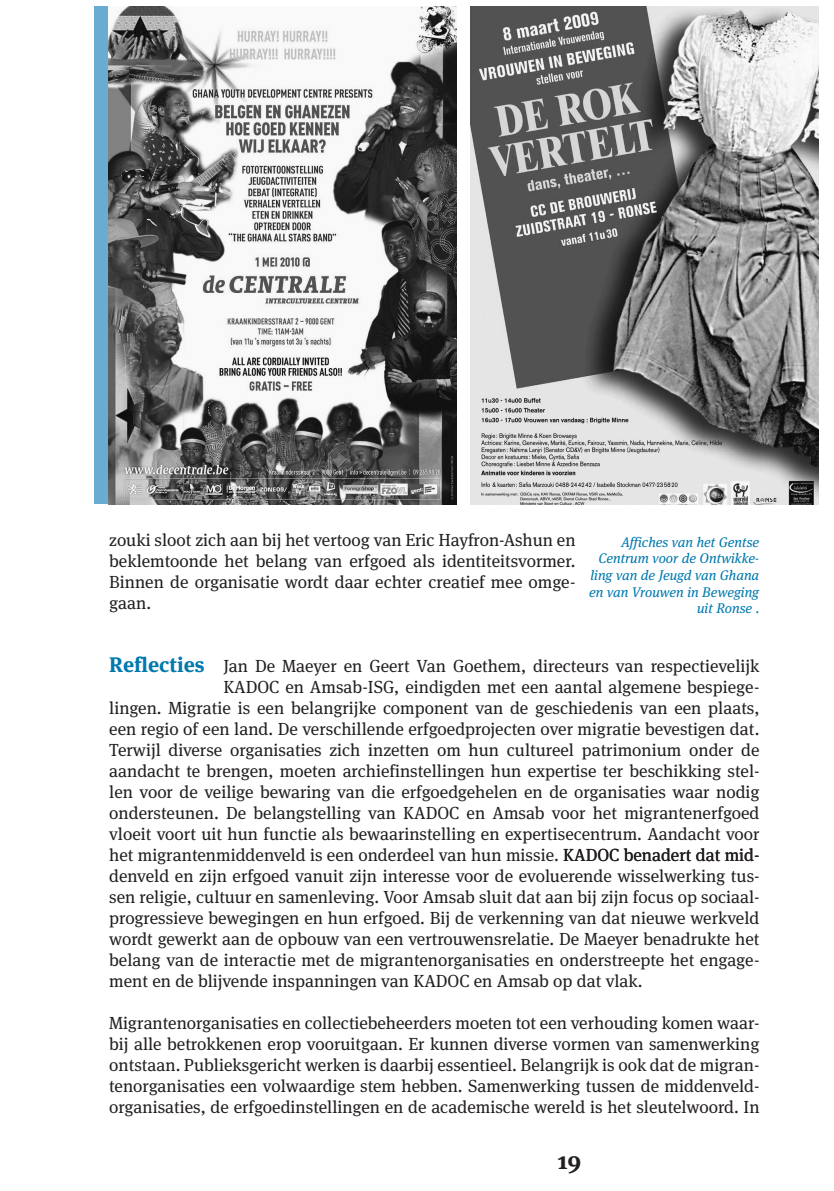
<style>
.page{position:relative;width:834px;height:1191px;background:#fff}
.page>*{position:absolute;margin:0;border:0;box-sizing:border-box;transform-origin:0 0}
.t1{font:700 24.5px "Meta Serif";color:#231f20}
.tussentitel{font:700 21px "Meta Serif";color:#0079af}
.broodtekst{font:17.5px/21px "Meta Serif";color:#231f20;text-align:justify}
.onderschrift{font:italic 14px/16.6px "Meta Serif";color:#0079af;text-align:right}
</style>
<div class="page">
<div style="left:94px;top:6px;width:31px;height:498px;background:#68acd1"></div>
<img style="left:470px;top:6px;width:347px;height:498px">
<img style="left:109px;top:6px;width:347px;height:498px">
<p class="broodtekst" style="left:109px;top:529px;width:468px">zouki sloot zich aan bij het vertoog van Eric Hayfron-Ashun en beklemtoonde het belang van erfgoed als identiteitsvormer.<br>Binnen de organisatie wordt daar echter creatief mee omge&shy;gaan.</p>
<p class="onderschrift" style="left:589px;top:533px;width:171px">Affiches van het Gentse<br>Centrum voor de Ontwikke&shy;ling van de Jeugd van Ghana en van Vrouwen in Beweging uit Ronse .</p>
<p class="tussentitel" style="left:109px;top:652px;width:97px">Reflecties</p>
<p class="broodtekst" style="left:223px;top:655px;width:537px">Jan De Maeyer en Geert Van Goethem, directeurs van respectievelijk</p>
<p class="broodtekst" style="left:223px;top:676px;width:537px">KADOC en Amsab-ISG, eindigden met een aantal algemene bespiege-</p>
<p class="broodtekst" style="left:109px;top:697px;width:651px">lingen. Migratie is een belangrijke component van de geschiedenis van een plaats,</p>
<p class="broodtekst" style="left:109px;top:718px;width:651px">een regio of een land. De verschillende erfgoedprojecten over migratie bevestigen dat.</p>
<p class="broodtekst" style="left:109px;top:739px;width:651px">Terwijl diverse organisaties zich inzetten om hun cultureel patrimonium onder de</p>
<p class="broodtekst" style="left:109px;top:760px;width:651px">aandacht te brengen, moeten archiefinstellingen hun expertise ter beschikking stel-</p>
<p class="broodtekst" style="left:109px;top:781px;width:651px">len voor de veilige bewaring van die erfgoedgehelen en de organisaties waar nodig</p>
<p class="broodtekst" style="left:109px;top:802px;width:651px">ondersteunen. De belangstelling van KADOC en Amsab voor het migrantenerfgoed</p>
<p class="broodtekst" style="left:109px;top:823px;width:651px">vloeit voort uit hun functie als bewaarinstelling en expertisecentrum. Aandacht voor</p>
<p class="broodtekst" style="left:109px;top:844px;width:651px">het migrantenmiddenveld is een onderdeel van hun missie. KADOC benadert dat mid-</p>
<p class="broodtekst" style="left:109px;top:865px;width:651px">denveld en zijn erfgoed vanuit zijn interesse voor de evoluerende wisselwerking tus-</p>
<p class="broodtekst" style="left:109px;top:886px;width:651px">sen religie, cultuur en samenleving. Voor Amsab sluit dat aan bij zijn focus op sociaal-</p>
<p class="broodtekst" style="left:109px;top:907px;width:651px">progressieve bewegingen en hun erfgoed. Bij de verkenning van dat nieuwe werkveld</p>
<p class="broodtekst" style="left:109px;top:928px;width:651px">wordt gewerkt aan de opbouw van een vertrouwensrelatie. De Maeyer benadrukte het</p>
<p class="broodtekst" style="left:109px;top:949px;width:651px">belang van de interactie met de migrantenorganisaties en onderstreepte het engage-</p>
<p class="broodtekst" style="left:109px;top:970px;width:534px">ment en de blijvende inspanningen van KADOC en Amsab op dat vlak.</p>
<p class="broodtekst" style="left:109px;top:1012px;width:651px">Migrantenorganisaties en collectiebeheerders moeten tot een verhouding komen waar&shy;bij alle betrokkenen erop vooruitgaan. Er kunnen diverse vormen van samenwerking ontstaan. Publieksgericht werken is daarbij essentieel. Belangrijk is ook dat de migran&shy;tenorganisaties een volwaardige stem hebben. Samenwerking tussen de middenveld&shy;organisaties, de erfgoedinstellingen en de academische wereld is het sleutelwoord. In</p>
<h1 class="t1" style="left:557px;top:1145px;width:25px">19</h1>
</div>
